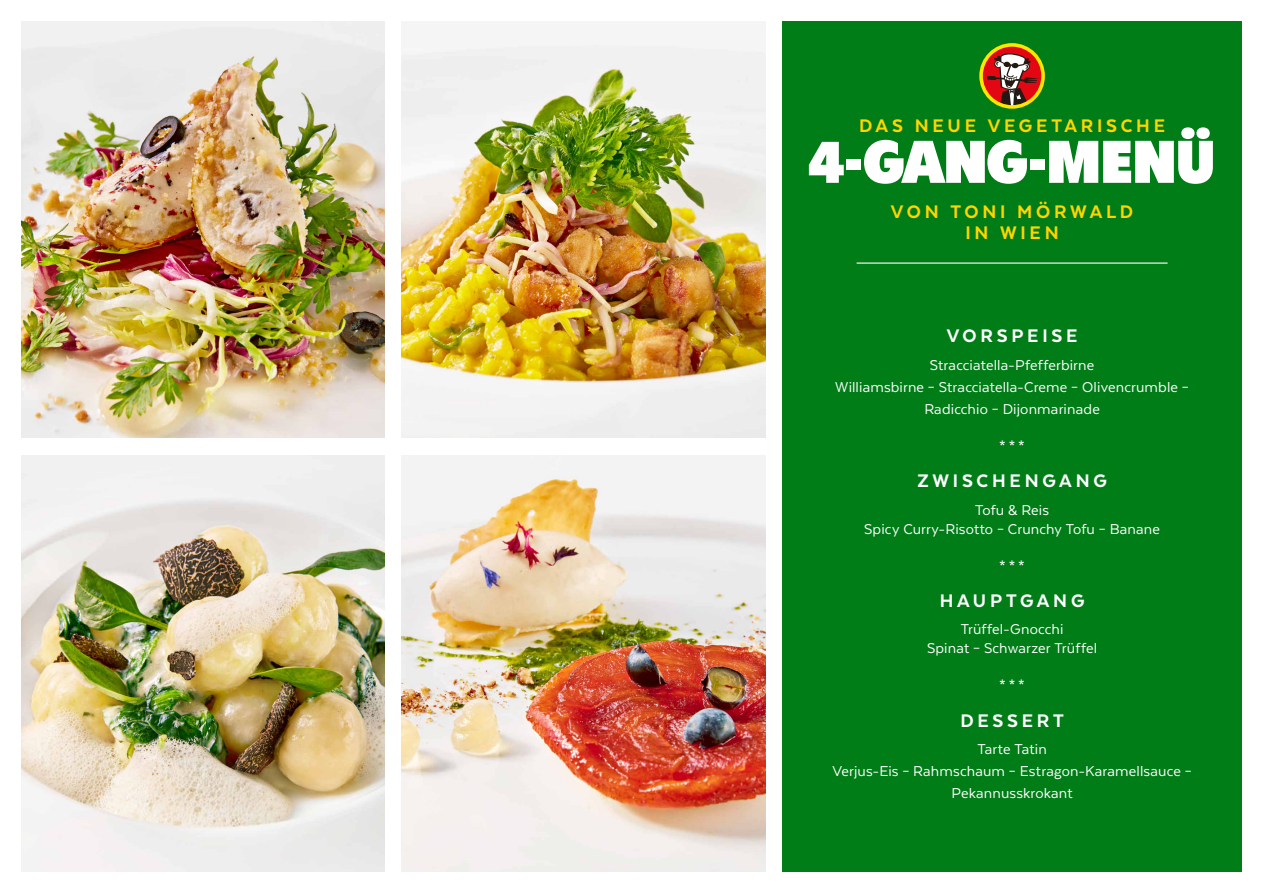
<style>
.page{position:relative;width:1263px;height:893px;background:#fff}
.page>*{position:absolute;margin:0;border:0;box-sizing:border-box;transform-origin:0 0}
.t1{font:60px "Tondu";letter-spacing:.005em;color:#fff}
.t2{font:900 21px/21px "Texta";letter-spacing:.18em;color:#ffd500;text-align:center}
.t3{font:900 21px "Texta";letter-spacing:.18em;color:#fff}
.t4{font:16.5px/22px "Texta";letter-spacing:.01em;color:#fff;text-align:center}
.t5{font:900 16.5px "Texta";color:#fff}
</style>
<div class="page">
<div style="left:782px;top:21px;width:460px;height:851px;background:#007d17"></div>
<svg style="left:979px;top:43px;width:66px;height:66px"></svg>
<hr style="left:857px;top:262px;width:310px;height:2px;background:#fff">
<img style="left:402px;top:44px;width:363px;height:394px">
<img style="left:21px;top:455px;width:364px;height:417px">
<img style="left:402px;top:455px;width:363px;height:417px">
<img style="left:21px;top:21px;width:364px;height:417px">
<p class="t2" style="left:859px;top:116px;width:307px">DAS NEUE VEGETARISCHE</p>
<h1 class="t1" style="left:809px;top:111px;width:407px">4-GANG-MENÜ</h1>
<p class="t2" style="left:891px;top:201px;width:244px">VON TONI MÖRWALD<br>IN WIEN</p>
<p class="t3" style="left:947px;top:325px;width:132px">VORSPEISE</p>
<p class="t4" style="left:835px;top:354px;width:355px">Stracciatella-Pfefferbirne<br>Williamsbirne – Stracciatella-Creme – Olivencrumble –<br>Radicchio – Dijonmarinade</p>
<p class="t5" style="left:999px;top:438px;width:26px">* * *</p>
<p class="t3" style="left:917px;top:470px;width:191px">ZWISCHENGANG</p>
<p class="t4" style="left:864px;top:500px;width:297px;line-height:19px">Tofu &amp; Reis<br>Spicy Curry-Risotto – Crunchy Tofu – Banane</p>
<p class="t5" style="left:1000px;top:558px;width:26px">* * *</p>
<p class="t3" style="left:940px;top:590px;width:146px">HAUPTGANG</p>
<p class="t4" style="left:927px;top:620px;width:172px;line-height:19px">Trüffel-Gnocchi<br>Spinat – Schwarzer Trüffel</p>
<p class="t5" style="left:999px;top:678px;width:26px">* * *</p>
<p class="t3" style="left:960px;top:709px;width:105px">DESSERT</p>
<p class="t4" style="left:832px;top:738px;width:361px">Tarte Tatin<br>Verjus-Eis – Rahmschaum – Estragon-Karamellsauce –<br>Pekannusskrokant</p>
</div>
